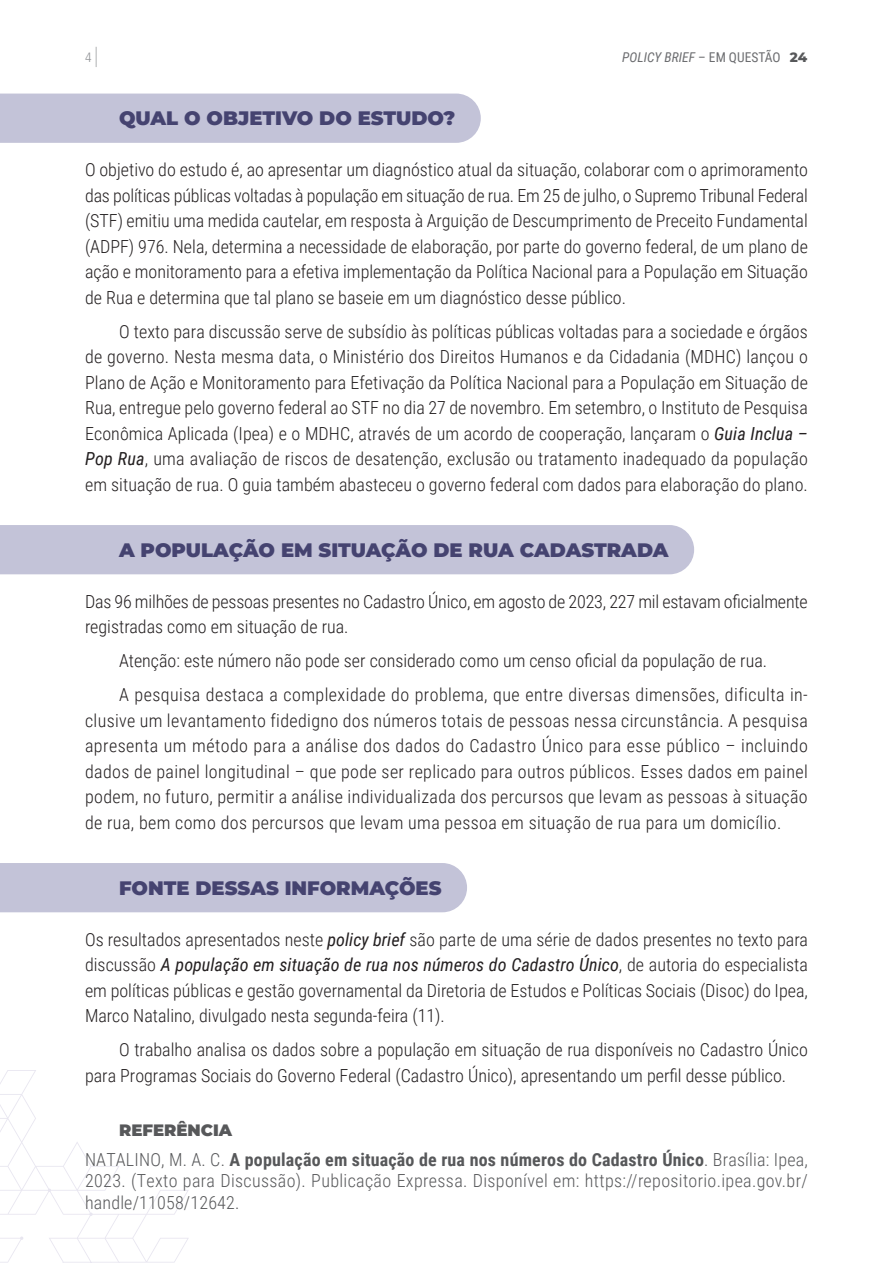
<style>
.page{position:relative;width:893px;height:1263px;background:#fff}
.page>*{position:absolute;margin:0;border:0;box-sizing:border-box;transform-origin:0 0}
.titulo_1{font:900 19.5px "Montserrat";color:#454370}
.texto_corrido{font:300 18px/25.5px "Roboto Condensed";color:#231f20;text-align:justify}
.texto_corrido_sem_recuo{font:300 18px/25.5px "Roboto Condensed";color:#231f20;text-align:justify}
.referencias_texto{font:300 18px/21.6px "Roboto Condensed";letter-spacing:.02em;color:#57585a;text-align:justify}
.referencias_titulo{font:900 16.5px "Montserrat";color:#57585a}
.t1{font:italic 13.5px "Roboto Condensed";color:#6c6d70}
.t2{font:300 condensed 13.5px "Frutiger LT Pro";color:#939598}
.s1{font-size:20.25px}
.s2{font-style:normal}
.s3{font-family:"Montserrat";font-weight:800;font-style:normal;color:#57585a}
.s4{font-weight:400;font-style:italic}
.s5{font-weight:700}
</style>
<div class="page">
<svg style="left:0;top:1070px;width:189px;height:193px"></svg>
<div style="left:0;top:94px;width:481px;height:49px;background:#c3c3d8"></div>
<div style="left:0;top:525px;width:694px;height:49px;background:#c3c3d8"></div>
<div style="left:0;top:863px;width:467px;height:49px;background:#c3c3d8"></div>
<p class="t2" style="left:85px;top:50px;width:14px">4 <span class="s1">|</span></p>
<p class="t1" style="left:622px;top:48px;width:187px">POLICY BRIEF <span class="s2">– EM QUESTÃO</span> <span class="s3">24</span></p>
<p class="titulo_1" style="left:119px;top:104px;width:338px">QUAL O OBJETIVO DO ESTUDO?</p>
<p class="texto_corrido_sem_recuo" style="left:85px;top:156px;width:724px">O objetivo do estudo é, ao apresentar um diagnóstico atual da situação, colaborar com o aprimoramento das políticas públicas voltadas à população em situação de rua. Em 25 de julho, o Supremo Tribunal Federal (STF) emitiu uma medida cautelar, em resposta à Arguição de Descumprimento de Preceito Fundamental (ADPF) 976. Nela, determina a necessidade de elaboração, por parte do governo federal, de um plano de ação e monitoramento para a efetiva implementação da Política Nacional para a População em Situação de Rua e determina que tal plano se baseie em um diagnóstico desse público.</p>
<p class="texto_corrido" style="left:85px;top:318px;width:724px;text-indent:34px">O texto para discussão serve de subsídio às políticas públicas voltadas para a sociedade e órgãos de governo. Nesta mesma data, o Ministério dos Direitos Humanos e da Cidadania (MDHC) lançou o Plano de Ação e Monitoramento para Efetivação da Política Nacional para a População em Situação de Rua, entregue pelo governo federal ao STF no dia 27 de novembro. Em setembro, o Instituto de Pesquisa Econômica Aplicada (Ipea) e o MDHC, através de um acordo de cooperação, lançaram o <span class="s4">Guia Inclua – Pop Rua</span>, uma avaliação de riscos de desatenção, exclusão ou tratamento inadequado da população em situação de rua. O guia também abasteceu o governo federal com dados para elaboração do plano.</p>
<p class="titulo_1" style="left:119px;top:535px;width:551px">A POPULAÇÃO EM SITUAÇÃO DE RUA CADASTRADA</p>
<p class="texto_corrido_sem_recuo" style="left:85px;top:588px;width:724px">Das 96 milhões de pessoas presentes no Cadastro Único, em agosto de 2023, 227 mil estavam oficialmente registradas como em situação de rua.</p>
<p class="texto_corrido" style="left:119px;top:647px;width:650px">Atenção: este número não pode ser considerado como um censo oficial da população de rua.</p>
<p class="texto_corrido" style="left:85px;top:681px;width:724px;text-indent:34px">A pesquisa destaca a complexidade do problema, que entre diversas dimensões, dificulta in&shy;clusive um levantamento fidedigno dos números totais de pessoas nessa circunstância. A pesquisa apresenta um método para a análise dos dados do Cadastro Único para esse público – incluindo dados de painel longitudinal – que pode ser replicado para outros públicos. Esses dados em painel podem, no futuro, permitir a análise individualizada dos percursos que levam as pessoas à situação de rua, bem como dos percursos que levam uma pessoa em situação de rua para um domicílio.</p>
<p class="titulo_1" style="left:119px;top:873px;width:324px">FONTE DESSAS INFORMAÇÕES</p>
<p class="texto_corrido_sem_recuo" style="left:85px;top:926px;width:724px">Os resultados apresentados neste <span class="s4">policy brief</span> são parte de uma série de dados presentes no texto para discussão <span class="s4">A população em situação de rua nos números do Cadastro Único</span>, de autoria do especialista em políticas públicas e gestão governamental da Diretoria de Estudos e Políticas Sociais (Disoc) do Ipea, Marco Natalino, divulgado nesta segunda-feira (11).</p>
<p class="texto_corrido" style="left:85px;top:1036px;width:724px;text-indent:34px">O trabalho analisa os dados sobre a população em situação de rua disponíveis no Cadastro Único para Programas Sociais do Governo Federal (Cadastro Único), apresentando um perfil desse público.</p>
<p class="referencias_titulo" style="left:119px;top:1117px;width:115px">REFERÊNCIA</p>
<p class="referencias_texto" style="left:85px;top:1148px;width:724px">NATALINO, M. A. C. <span class="s5">A população em situação de rua nos números do Cadastro Único</span>. Brasília: Ipea, 2023. (Texto para Discussão). Publicação Expressa. Disponível em: https://repositorio.ipea.gov.br/ handle/11058/12642.</p>
</div>
